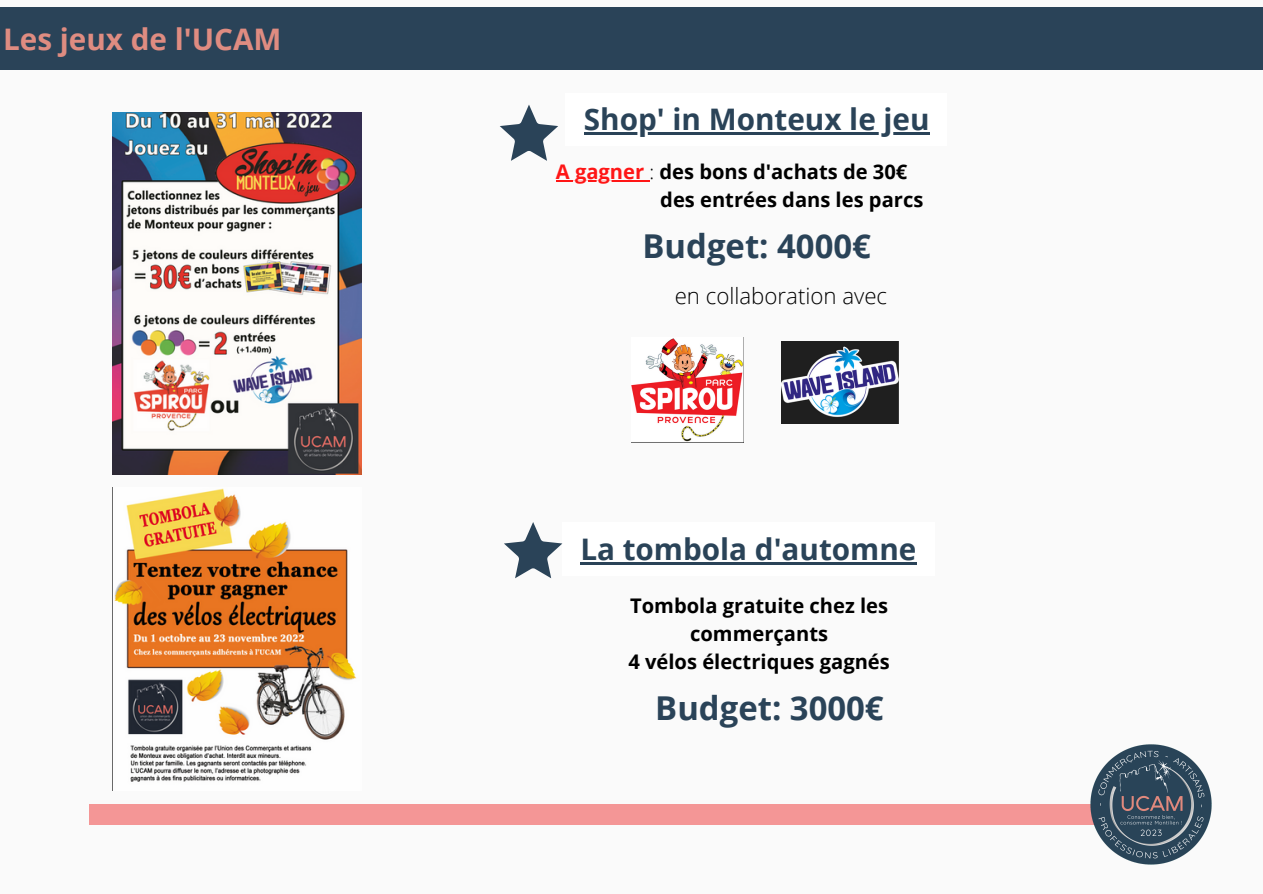
<style>
.page{position:relative;width:1263px;height:894px;background:#fff}
.page>*{position:absolute;margin:0;border:0;box-sizing:border-box;transform-origin:0 0}
.t1{font:700 32.85px "Open Sans";color:#2a4358}
.t2{font:700 29.7px "Open Sans";color:#2a4358}
.t3{font:700 29.7px "Open Sans";color:#df8c81}
.t4{font:300 22.2px "Open Sans";color:#000}
.t5{font:700 20.1px/27.9px "Open Sans";color:#000;text-align:center}
.s1{color:#ff1616}
.s2{font-weight:300}
</style>
<div class="page">
<div style="left:0;top:0;width:1263px;height:893px;background:#fafafa"></div>
<div style="left:0;top:7px;width:1262px;height:63px;background:#2a4358"></div>
<div style="left:565px;top:93px;width:382px;height:53px;background:#fff"></div>
<hr style="left:584px;top:132px;width:346px;height:3px;background:#2a4358">
<img style="left:112px;top:113px;width:250px;height:361px">
<div style="left:562px;top:522px;width:372px;height:53px;background:#fff"></div>
<hr style="left:580px;top:562px;width:336px;height:2px;background:#2a4358">
<img style="left:112px;top:487px;width:244px;height:303px">
<img style="left:631px;top:337px;width:113px;height:105px">
<img style="left:781px;top:341px;width:117px;height:82px">
<hr style="left:556px;top:180px;width:93px;height:2px;background:#ff1616">
<svg style="left:504px;top:522px;width:58px;height:56px"></svg>
<svg style="left:500px;top:105px;width:58px;height:56px"></svg>
<div style="left:89px;top:803px;width:1024px;height:21px;background:#f49696"></div>
<img style="left:1091px;top:744px;width:120px;height:120px">
<h2 class="t3" style="left:3px;top:18px;width:280px">Les jeux de l'UCAM</h2>
<h2 class="t2" style="left:584px;top:98px;width:347px">Shop' in Monteux le jeu</h2>
<p class="t5" style="left:660px;top:157px;width:265px;text-align:left;text-indent:-104px"><span class="s1">A gagner</span> <span class="s2">:</span> des bons d'achats de 30€ des entrées dans les parcs</p>
<h1 class="t1" style="left:642px;top:222px;width:230px">Budget: 4000€</h1>
<p class="t4" style="left:675px;top:280px;width:214px">en collaboration avec</p>
<h2 class="t2" style="left:580px;top:528px;width:338px">La tombola d'automne</h2>
<p class="t5" style="left:628px;top:591px;width:263px">Tombola gratuite chez les commerçants<br>4 vélos électriques gagnés</p>
<h1 class="t1" style="left:655px;top:684px;width:230px">Budget: 3000€</h1>
</div>
